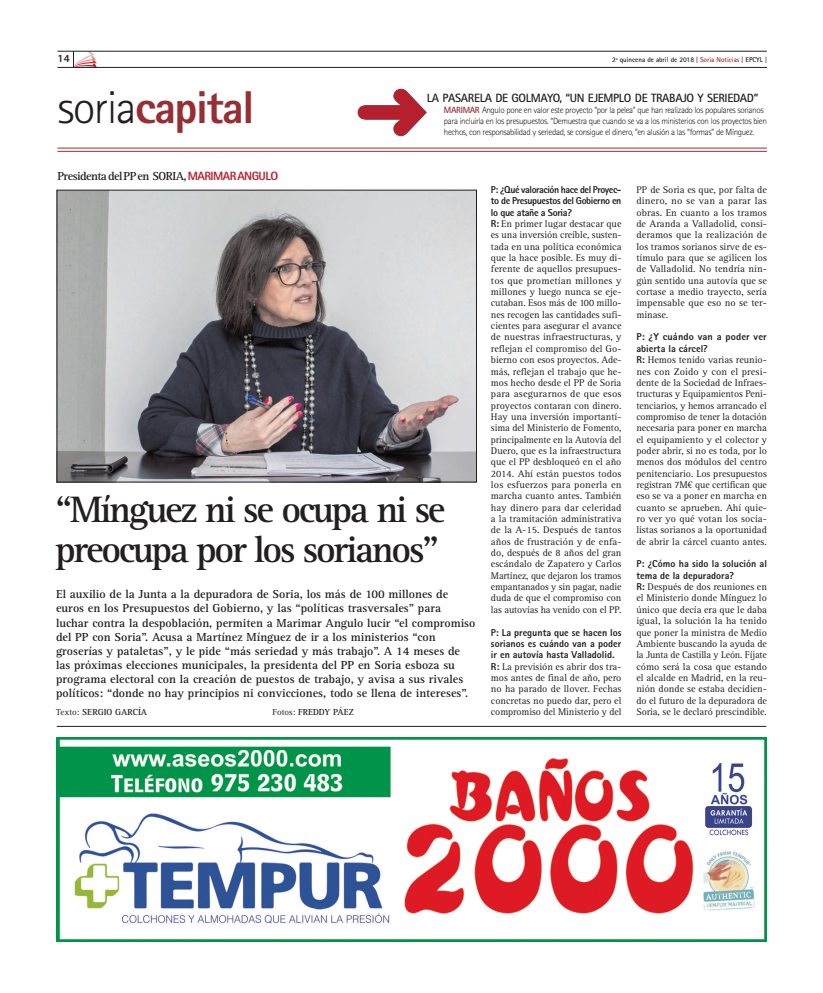
<style>
.page{position:relative;width:823px;height:993px;background:#fff}
.page>*{position:absolute;margin:0;border:0;box-sizing:border-box;transform-origin:0 0}
.t1{font:800 46px "Rotis Sans Serif Std";letter-spacing:-.035em;color:#962e33}
.t2{font:700 38px/39.7px "Rotis Serif Std";letter-spacing:-.06em;color:#231f20}
.t3{font:700 12px/14px "Rotis Serif Std";color:#231f20}
.t4{font:700 12px "Rotis Sans Serif Std";letter-spacing:-.025em;color:#231f20}
.t5{font:700 12px "Rotis Serif Std";letter-spacing:-.045em;color:#231f20}
.t6{font:800 11px "Rotis Sans Serif Std";color:#231f20}
.t7{font:10px/11.3px "Rotis Serif Std";letter-spacing:-.005em;color:#231f20;text-align:justify}
.t8{font:800 10px/11.3px "Rotis Sans Serif Std";color:#231f20;text-align:justify}
.t9{font:300 9px/11px "Rotis Sans Serif Std";letter-spacing:-.04em;color:#231f20}
.t10{font:700 9px "Rotis Serif Std";color:#231f20}
.t11{font:700 7px "Rotis Sans Serif Std";color:#231f20}
.s1{color:#962e33}
.s2{font-weight:300;color:#231f20}
.s3{font-weight:700;color:#962e33}
.s4{font-family:"Rotis Sans Serif Std";font-weight:800;color:#b61f2d}
.s5{font-weight:400}
.s6{font-family:"Rotis Sans Serif Std";font-weight:800}
</style>
<div class="page">
<hr style="left:57px;top:148px;width:709px;height:1px;background:#962e33">
<hr style="left:57px;top:151px;width:709px;height:1px;background:#962e33">
<svg style="left:357px;top:88px;width:70px;height:49px"></svg>
<hr style="left:57px;top:726px;width:708px;height:1px;background:#231f20">
<hr style="left:57px;top:67px;width:709px;height:1px;background:#231f20">
<hr style="left:57px;top:51px;width:709px;height:1px;background:#231f20">
<svg style="left:73px;top:51px;width:24px;height:16px"></svg>
<img style="left:59px;top:192px;width:415px;height:288px">
<img style="left:57px;top:737px;width:709px;height:204px">
<p class="t6" style="left:57px;top:52px;width:14px">14</p>
<p class="t11" style="left:611px;top:56px;width:156px">2ª quincena de abril de 2018 <span class="s1">| Soria Noticias |</span> EPCYL <span class="s1">|</span></p>
<h1 class="t1" style="left:57px;top:78px;width:198px"><span class="s2">soria</span>capital</h1>
<p class="t4" style="left:426px;top:90px;width:333px">LA PASARELA DE GOLMAYO, “UN EJEMPLO DE TRABAJO Y SERIEDAD”</p>
<p class="t9" style="left:443px;top:104px;width:324px"><span class="s3">MARIMAR</span> Angulo pone en valor este proyecto “por la pelea” que han realizado los populares sorianos para incluirla en los presupuestos. “Demuestra que cuando se va a los ministerios con los proyectos bien hechos, con responsabilidad y seriedad, se consigue el dinero, ”en alusión a las “formas” de Mínguez.</p>
<p class="t5" style="left:57px;top:169px;width:222px">Presidenta del PP en SORIA, <span class="s4">MARIMAR ANGULO</span></p>
<h2 class="t2" style="left:55px;top:490px;width:391px">“Mínguez ni se ocupa ni se preocupa por los sorianos”</h2>
<p class="t3" style="left:56px;top:587px;width:420px">El auxilio de la Junta a la depuradora de Soria, los más de 100 millones de euros en los Presupuestos del Gobierno, y las “políticas trasversales” para luchar contra la despoblación, permiten a Marimar Angulo lucir “el compromiso del PP con Soria”. Acusa a Martínez Mínguez de ir a los ministerios “con groserías y pataletas”, y le pide “más seriedad y más trabajo”. A 14 meses de las próximas elecciones municipales, la presidenta del PP en Soria esboza su programa electoral con la creación de puestos de trabajo, y avisa a sus rivales políticos: “donde no hay principios ni convicciones, todo se llena de intereses”.</p>
<p class="t10" style="left:56px;top:706px;width:93px"><span class="s5">Texto:</span> SERGIO GARCÍA</p>
<p class="t10" style="left:272px;top:706px;width:83px"><span class="s5">Fotos:</span> FREDDY PÁEZ</p>
<p class="t8" style="left:490px;top:184px;width:132px">P: ¿Qué valoración hace del Proyec&shy;to de Presupuestos del Gobierno en lo que atañe a Soria?</p>
<p class="t7" style="left:490px;top:218px;width:132px"><span class="s6">R:</span> En primer lugar destacar que es una inversión creíble, susten&shy;tada en una política económica que la hace posible. Es muy di&shy;ferente de aquellos presupues&shy;tos que prometían millones y millones y luego nunca se eje&shy;cutaban. Esos más de 100 millo&shy;nes recogen las cantidades sufi&shy;cientes para asegurar el avance de nuestras infraestructuras, y reflejan el compromiso del Go&shy;bierno con esos proyectos. Ade&shy;más, reflejan el trabajo que he&shy;mos hecho desde el PP de Soria para asegurarnos de que esos proyectos contaran con dinero.<br>Hay una inversión importantí&shy;sima del Ministerio de Fomento, principalmente en la Autovía del Duero, que es la infraestructura que el PP desbloqueó en el año 2014. Ahí están puestos todos los esfuerzos para ponerla en marcha cuanto antes. También hay dinero para dar celeridad a la tramitación administrativa de la A-15. Después de tantos años de frustración y de enfa&shy;do, después de 8 años del gran escándalo de Zapatero y Carlos Martínez, que dejaron los tramos empantanados y sin pagar, nadie duda de que el compromiso con las autovías ha venido con el PP.</p>
<p class="t8" style="left:490px;top:626px;width:132px">P: La pregunta que se hacen los sorianos es cuándo van a poder ir en autovía hasta Valladolid.</p>
<p class="t7" style="left:490px;top:660px;width:132px"><span class="s6">R:</span> La previsión es abrir dos tra&shy;mos antes de final de año, pero no ha parado de llover. Fechas concretas no puedo dar, pero el compromiso del Ministerio y del</p>
<p class="t7" style="left:636px;top:184px;width:132px">PP de Soria es que, por falta de dinero, no se van a parar las obras. En cuanto a los tramos de Aranda a Valladolid, consi&shy;deramos que la realización de los tramos sorianos sirve de es&shy;tímulo para que se agilicen los de Valladolid. No tendría nin&shy;gún sentido una autovía que se cortase a medio trayecto, sería impensable que eso no se ter&shy;minase.</p>
<p class="t8" style="left:636px;top:331px;width:132px">P: ¿Y cuándo van a poder ver abierta la cárcel?</p>
<p class="t7" style="left:636px;top:354px;width:132px"><span class="s6">R:</span> Hemos tenido varias reunio&shy;nes con Zoido y con el presi&shy;dente de la Sociedad de Infraes&shy;tructuras y Equipamientos Peni&shy;tenciarios, y hemos arrancado el compromiso de tener la dotación necesaria para poner en marcha el equipamiento y el colector y poder abrir, si no es toda, por lo menos dos módulos del centro penitenciario. Los presupuestos registran 7M€ que certifican que eso se va a poner en marcha en cuanto se aprueben. Ahí quie&shy;ro ver yo qué votan los socia&shy;listas sorianos a la oportunidad de abrir la cárcel cuanto antes.</p>
<p class="t8" style="left:636px;top:558px;width:132px">P: ¿Cómo ha sido la solución al tema de la depuradora?</p>
<p class="t7" style="left:636px;top:581px;width:132px"><span class="s6">R:</span> Después de dos reuniones en el Ministerio donde Mínguez lo único que decía era que le daba igual, la solución la ha tenido que poner la ministra de Medio Ambiente buscando la ayuda de la Junta de Castilla y León. Fíjate cómo será la cosa que estando el alcalde en Madrid, en la reu&shy;nión donde se estaba decidien&shy;do el futuro de la depuradora de Soria, se le declaró prescindible.</p>
</div>
